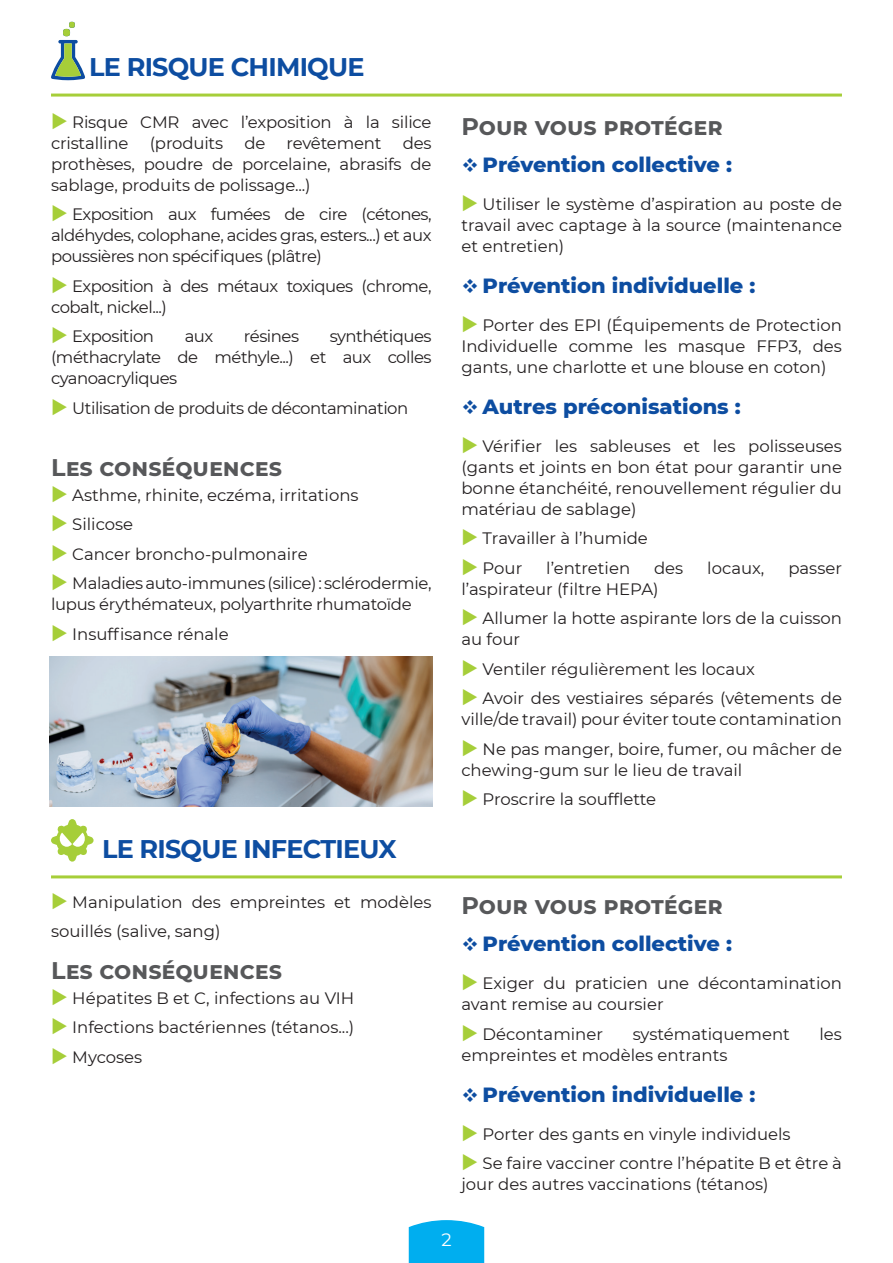
<style>
.page{position:relative;width:893px;height:1263px;background:#fff}
.page>*{position:absolute;margin:0;border:0;box-sizing:border-box;transform-origin:0 0}
.t1{font:700 25.5px "Montserrat";letter-spacing:-.03em;color:#0d4da1}
.t2{font:700 24px "Montserrat";color:#57585a}
.t3{font:800 21px "Montserrat";color:#0d4da1}
.t4{font:18px "Montserrat";color:#fff}
.t5{font:16.5px/21px "Montserrat";color:#231f20}
.t6{font:16.5px/21px "Montserrat";letter-spacing:-.03em;color:#231f20}
.t7{font:16.5px/29.5px "Montserrat";letter-spacing:-.02em;color:#231f20}
</style>
<div class="page">
<svg style="left:408px;top:1220px;width:77px;height:43px;background:#13b4f0"></svg>
<hr style="left:51px;top:94px;width:791px;height:3px;background:#a6ce39">
<svg style="left:51px;top:22px;width:34px;height:58px"></svg>
<hr style="left:51px;top:875px;width:791px;height:3px;background:#a6ce39">
<svg style="left:51px;top:819px;width:43px;height:43px"></svg>
<img style="left:50px;top:657px;width:383px;height:149px">
<h1 class="t1" style="left:89px;top:48px;width:277px">LE RISQUE CHIMIQUE</h1>
<p class="t5" style="left:51px;top:111px;width:382px;text-indent:21px">Risque CMR avec l’exposition à la silice cristalline</p>
<p class="t5" style="left:51px;top:132px;width:382px;text-align:justify;text-indent:352px">des prothèses, poudre de porcelaine, abrasifs de sablage, produits de polissage...)</p>
<p class="t5" style="left:51px;top:203px;width:382px;text-align:justify;text-indent:21px">Exposition aux fumées de cire (cétones, aldéhydes, colophane, acides gras, esters...) et aux poussières non spécifiques (plâtre)</p>
<p class="t6" style="left:51px;top:275px;width:382px;text-indent:21px">Exposition à des métaux toxiques (chrome, cobalt, nickel...)</p>
<p class="t6" style="left:72px;top:325px;width:83px">Exposition</p>
<p class="t5" style="left:185px;top:325px;width:30px">aux</p>
<p class="t6" style="left:244px;top:325px;width:57px">résines</p>
<p class="t5" style="left:150px;top:132px;width:75px">(produits</p>
<p class="t5" style="left:244px;top:132px;width:22px">de</p>
<p class="t5" style="left:286px;top:132px;width:97px">revêtement</p>
<p class="t5" style="left:51px;top:325px;width:382px;text-align:justify;text-indent:279px">synthétiques (méthacrylate de méthyle...) et aux colles cyanoacryliques</p>
<p class="t6" style="left:72px;top:397px;width:338px">Utilisation de produits de décontamination</p>
<h2 class="t2" style="left:51px;top:450px;width:232px">Les conséquences</h2>
<p class="t5" style="left:72px;top:479px;width:361px;line-height:29.5px">Asthme, rhinite, eczéma, irritations<br>Silicose<br>Cancer broncho-pulmonaire<br>Maladies auto-immunes (silice) : sclérodermie,</p>
<p class="t7" style="left:72px;top:589px;width:341px;text-indent:-21px">lupus érythémateux, polyarthrite rhumatoïde<br>Insuffisance rénale</p>
<h1 class="t1" style="left:102px;top:830px;width:296px">LE RISQUE INFECTIEUX</h1>
<p class="t5" style="left:51px;top:887px;width:382px;line-height:28.8px;text-indent:21px">Manipulation des empreintes et modèles souillés (salive, sang)</p>
<h2 class="t2" style="left:51px;top:953px;width:232px">Les conséquences</h2>
<p class="t5" style="left:72px;top:983px;width:284px;line-height:29.5px;text-align:justify">Hépatites B et C, infections au VIH Infections bactériennes (tétanos...)<br>Mycoses</p>
<h2 class="t2" style="left:461px;top:109px;width:263px">Pour vous protéger</h2>
<p class="t3" style="left:483px;top:149px;width:251px">Prévention collective :</p>
<p class="t5" style="left:461px;top:193px;width:382px;text-align:justify;text-indent:21px">Utiliser le système d’aspiration au poste de travail avec captage à la source (maintenance et entretien)</p>
<p class="t3" style="left:483px;top:270px;width:274px">Prévention individuelle :</p>
<p class="t5" style="left:461px;top:314px;width:382px;text-align:justify;text-indent:21px">Porter des EPI (Équipements de Protection Individuelle comme les masque FFP3, des gants, une charlotte et une blouse en coton)</p>
<p class="t3" style="left:483px;top:391px;width:260px">Autres préconisations :</p>
<p class="t5" style="left:461px;top:435px;width:382px;text-align:justify;text-indent:21px">Vérifier les sableuses et les polisseuses (gants et joints en bon état pour garantir une bonne étanchéité, renouvellement régulier du matériau de sablage)</p>
<p class="t5" style="left:483px;top:523px;width:167px;line-height:29.5px">Travailler à l’humide<br>Pour</p>
<p class="t5" style="left:546px;top:557px;width:85px">l’entretien</p>
<p class="t5" style="left:654px;top:557px;width:31px">des</p>
<p class="t5" style="left:707px;top:557px;width:59px">locaux,</p>
<p class="t5" style="left:788px;top:557px;width:55px">passer</p>
<p class="t5" style="left:483px;top:573px;width:361px;line-height:29.5px;text-indent:-21px">l’aspirateur (filtre HEPA)<br>Allumer la hotte aspirante lors de la cuisson</p>
<p class="t5" style="left:483px;top:624px;width:361px;line-height:29.5px;text-indent:-21px">au four<br>Ventiler régulièrement les locaux<br>Avoir des vestiaires séparés (vêtements de</p>
<p class="t5" style="left:461px;top:704px;width:382px;line-height:29.5px;text-align:right">ville/de travail) pour éviter toute contamination<br>Ne pas manger, boire, fumer, ou mâcher de</p>
<p class="t5" style="left:483px;top:754px;width:261px;line-height:29.5px;text-indent:-21px">chewing-gum sur le lieu de travail<br>Proscrire la soufflette</p>
<h2 class="t2" style="left:461px;top:888px;width:263px">Pour vous protéger</h2>
<p class="t3" style="left:483px;top:928px;width:251px">Prévention collective :</p>
<p class="t5" style="left:461px;top:972px;width:382px;text-indent:21px">Exiger du praticien une décontamination avant remise au coursier</p>
<p class="t5" style="left:483px;top:1023px;width:122px">Décontaminer</p>
<p class="t5" style="left:633px;top:1023px;width:159px">systématiquement</p>
<p class="t5" style="left:819px;top:1023px;width:24px">les</p>
<p class="t5" style="left:461px;top:1044px;width:268px">empreintes et modèles entrants</p>
<p class="t3" style="left:483px;top:1079px;width:274px">Prévention individuelle :</p>
<p class="t5" style="left:483px;top:1118px;width:361px;line-height:29.5px">Porter des gants en vinyle individuels<br>Se faire vacciner contre l’hépatite B et être à</p>
<p class="t5" style="left:461px;top:1173px;width:309px">jour des autres vaccinations (tétanos)</p>
<p class="t4" style="left:441px;top:1227px;width:12px">2</p>
</div>
